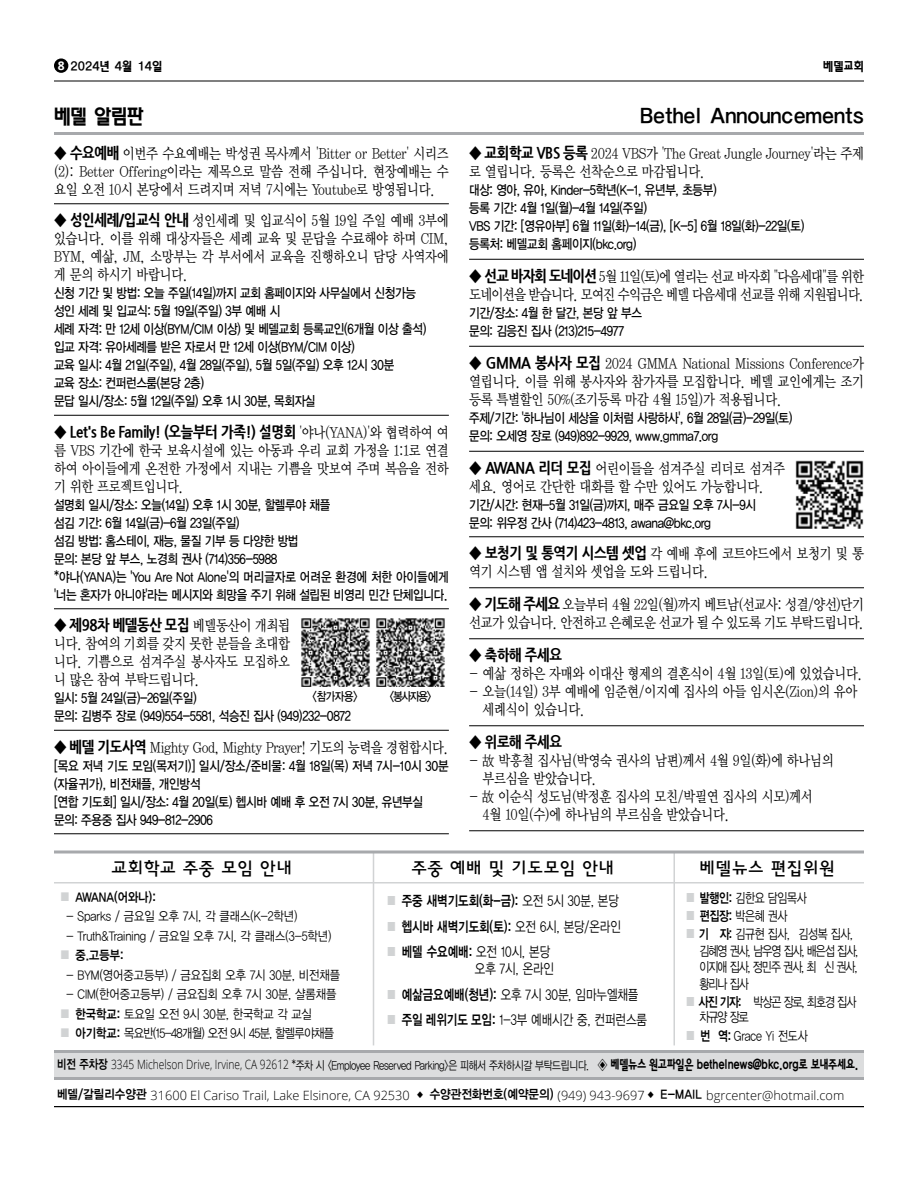
<style>
.page{position:relative;width:918px;height:1188px;background:#fff}
.page>*{position:absolute;margin:0;border:0;box-sizing:border-box;transform-origin:0 0}
.t1{font:21px "Tae Utum";letter-spacing:-.005em;color:#000}
.t2{font:18px "YDIYGO230";color:#000}
.t3{font:800 15.75px "Nanum Gothic";letter-spacing:-.025em;color:#000;scale:.85 1}
.t4{font:15px/18px "YDIY Mj O130";letter-spacing:-.025em;color:#000;scale:.85 1}
.t5{font:15px/18px "YDIY Mj O130";letter-spacing:-.06em;color:#000;scale:.85 1}
.t6{font:14.25px/17.1px "YDIYGO120";color:#000;text-align:right;scale:.8 1}
.t7{font:14.25px "YDIYGO140";color:#000;scale:.8 1}
.t8{font:13.5px/18px "YDIYGO130";letter-spacing:-.025em;color:#000;scale:.85 1}
.t9{font:13.5px/16.5px "YDIYGO120";letter-spacing:-.075em;color:#000;scale:.8 1}
.t10{font:13.5px "YDIYGO250";letter-spacing:-.04em;color:#000;scale:.76 1}
.t11{font:13.5px "YDIYGO120";color:#000;scale:.8 1}
.t12{font:12.9px "YDIYGO120";color:#000;scale:.86 1}
.t13{font:12.9px "YDIYGO120";letter-spacing:-.05em;color:#000;scale:.86 1}
.t14{font:12.9px "YDIYGO140";color:#000;scale:.86 1}
.t15{font:300 12.75px "Open Sans";color:#000}
.t16{font:12.75px "Tae Utum";color:#000}
.t17{font:12px "YDIYGO120";letter-spacing:-.025em;color:#000;scale:.8 1}
.t18{font:12px "YDIYGO130";letter-spacing:-.06em;color:#000;scale:.85 1}
.s1{font-family:"Open Sans";font-weight:700;font-size:12px;color:#fff}
.s2{font-family:"Nanum Gothic";font-weight:800;font-size:15.75px}
.s3{font-family:"YDIY Mj O130";font-weight:400;font-size:15px}
.s4{font-size:14.4px;color:#d1d3d4}
.s5{font-family:"YDIYGO140";font-size:14.4px;color:#d1d3d4}
.s6{font-family:"YDIYGO140"}
.s7{font-size:15px;color:#d1d3d4}
.s8{font-family:"YDIYGO120"}
.s9{font-family:"YDIYGO140";font-size:15px;color:#d1d3d4}
.s10{font-family:"YDIYGO140";font-size:12.75px}
.s11{font-family:"Open Sans";font-weight:300;font-size:12.75px}
.s12{font-family:"YDIYGO230"}
.s13{font-family:"YDIYGO140";font-weight:400}
</style>
<div class="page">
<hr style="left:54px;top:81px;width:810px;height:1px;background:#000">
<div style="left:54px;top:58px;width:14px;height:15px;background:#000;border-radius:50%"></div>
<hr style="left:54px;top:132px;width:810px;height:3px;background:#a7a9ac">
<hr style="left:373px;top:853px;width:1px;height:192px;background:#d1d3d4">
<hr style="left:674px;top:853px;width:1px;height:192px;background:#d1d3d4">
<hr style="left:54px;top:882px;width:810px;height:2px;background:#d1d3d4">
<div style="left:54px;top:1053px;width:810px;height:27px;background:#dcddde"></div>
<hr style="left:54px;top:1077px;width:810px;height:3px;background:#a7a9ac">
<hr style="left:54px;top:1050px;width:810px;height:3px;background:#a7a9ac">
<svg style="left:54px;top:850px;width:810px;height:4px;background:#bcbdc0"></svg>
<hr style="left:54px;top:1106px;width:810px;height:1px;background:#000">
<hr style="left:54px;top:204px;width:395px;height:1px;background:#000">
<hr style="left:54px;top:415px;width:395px;height:1px;background:#000">
<hr style="left:54px;top:609px;width:395px;height:1px;background:#000">
<hr style="left:54px;top:730px;width:395px;height:1px;background:#000">
<hr style="left:54px;top:834px;width:395px;height:1px;background:#000">
<hr style="left:469px;top:259px;width:395px;height:1px;background:#000">
<hr style="left:469px;top:346px;width:395px;height:1px;background:#000">
<hr style="left:469px;top:451px;width:395px;height:1px;background:#000">
<hr style="left:469px;top:537px;width:395px;height:1px;background:#000">
<hr style="left:469px;top:588px;width:395px;height:1px;background:#000">
<hr style="left:469px;top:639px;width:395px;height:1px;background:#000">
<hr style="left:469px;top:726px;width:395px;height:1px;background:#000">
<hr style="left:469px;top:831px;width:395px;height:1px;background:#000">
<img style="left:301px;top:618px;width:144px;height:68px">
<img style="left:795px;top:460px;width:69px;height:69px">
<p class="t16" style="left:58px;top:60px;width:106px"><span class="s1">8</span> 2024년 4월 14일</p>
<p class="t16" style="left:823px;top:60px;width:42px">베델교회</p>
<h1 class="t1" style="left:54px;top:106px;width:91px">베델 알림판</h1>
<h1 class="t1" style="left:640px;top:106px;width:225px">Bethel Announcements</h1>
<p class="t4" style="left:54px;top:145px;width:466px;text-align:justify"><span class="s2">◆ 수요예배</span> 이번주 수요예배는 박성권 목사께서 'Bitter or Better' 시리즈 (2): Better Offering이라는 제목으로 말씀 전해 주십니다. 현장예배는 수 요일 오전 10시 본당에서 드려지며 저녁 7시에는 Youtube로 방영됩니다.</p>
<p class="t4" style="left:54px;top:212px;width:466px;text-align:justify"><span class="s2">◆ 성인세례/입교식 안내</span> 성인세례 및 입교식이 5월 19일 주일 예배 3부에 있습니다. 이를 위해 대상자들은 세례 교육 및 문답을 수료해야 하며 CIM, BYM, 예삶, JM, 소망부는 각 부서에서 교육을 진행하오니 담당 사역자에 게 문의 하시기 바랍니다.</p>
<p class="t8" style="left:54px;top:284px;width:440px">신청 기간 및 방법: 오늘 주일(14일)까지 교회 홈페이지와 사무실에서 신청가능 성인 세례 및 입교식: 5월 19일(주일) 3부 예배 시<br>세례 자격: 만 12세 이상(BYM/CIM 이상) 및 베델교회 등록교인(6개월 이상 출석) 입교 자격: 유아세례를 받은 자로서 만 12세 이상(BYM/CIM 이상)<br>교육 일시: 4월 21일(주일), 4월 28일(주일), 5월 5일(주일) 오후 12시 30분<br>교육 장소: 컨퍼런스룸(본당 2층)<br>문답 일시/장소: 5월 12일(주일) 오후 1시 30분, 목회자실</p>
<p class="t3" style="left:54px;top:423px;width:466px">◆ Let's Be Family! (오늘부터 가족!) 설명회 <span class="s3">'야나(YANA)'와 협력하여 여</span></p>
<p class="t4" style="left:54px;top:442px;width:466px;text-align:justify">름 VBS 기간에 한국 보육시설에 있는 아동과 우리 교회 가정을 1:1로 연결 하여 아이들에게 온전한 가정에서 지내는 기쁨을 맛보여 주며 복음을 전하 기 위한 프로젝트입니다.</p>
<p class="t8" style="left:54px;top:496px;width:466px">설명회 일시/장소: 오늘(14일) 오후 1시 30분, 할렐루야 채플<br>섬김 기간: 6월 14일(금)-6월 23일(주일)<br>섬김 방법: 홈스테이, 재능, 물질 기부 등 다양한 방법<br>문의: 본당 앞 부스, 노경희 권사 (714)356-5988<br>*야나(YANA)는 'You Are Not Alone'의 머리글자로 어려운 환경에 처한 아이들에게 '너는 혼자가 아니야'라는 메시지와 희망을 주기 위해 설립된 비영리 민간 단체입니다.</p>
<p class="t3" style="left:54px;top:617px;width:279px">◆ 제98차 베델동산 모집 <span class="s3">베델동산이 개최됩</span></p>
<p class="t4" style="left:54px;top:635px;width:279px;text-align:justify">니다. 참여의 기회를 갖지 못한 분들을 초대합 니다. 기쁨으로 섬겨주실 봉사자도 모집하오 니 많은 참여 부탁드립니다.</p>
<p class="t8" style="left:54px;top:689px;width:351px">일시: 5월 24일(금)-26일(주일)<br>문의: 김병주 장로 (949)554-5581, 석승진 집사 (949)232-0872</p>
<p class="t4" style="left:54px;top:739px;width:466px"><span class="s2">◆ 베델 기도사역</span> Mighty God, Mighty Prayer! 기도의 능력을 경험합시다.</p>
<p class="t8" style="left:54px;top:757px;width:466px">[목요 저녁 기도 모임(목저기)] 일시/장소/준비물: 4월 18일(목) 저녁 7시-10시 30분 (자율귀가), 비전채플, 개인방석<br>[연합 기도회] 일시/장소: 4월 20일(토) 헵시바 예배 후 오전 7시 30분, 유년부실 문의: 주용중 집사 949-812-2906</p>
<p class="t18" style="left:312px;top:690px;width:55px">&lt;참가자용&gt;</p>
<p class="t18" style="left:390px;top:690px;width:50px">&lt;봉사자용&gt;</p>
<p class="t4" style="left:469px;top:145px;width:466px"><span class="s2">◆ 교회학교 VBS 등록</span> 2024 VBS가 'The Great Jungle Journey'라는 주제 로 열립니다. 등록은 선착순으로 마감됩니다.</p>
<p class="t8" style="left:469px;top:181px;width:396px">대상: 영아, 유아, Kinder-5학년(K-1, 유년부, 초등부)<br>등록 기간: 4월 1일(월)-4월 14일(주일)<br>VBS 기간: [영유아부] 6월 11일(화)-14(금), [K-5] 6월 18일(화)-22일(토) 등록처: 베델교회 홈페이지(bkc.org)</p>
<p class="t5" style="left:469px;top:268px;width:466px"><span class="s2">◆ 선교 바자회 도네이션</span> 5월 11일(토)에 열리는 선교 바자회 "다음세대"를 위한 도네이션을 받습니다. 모여진 수익금은 베델 다음세대 선교를 위해 지원됩니다.</p>
<p class="t8" style="left:469px;top:304px;width:205px">기간/장소: 4월 한 달간, 본당 앞 부스 문의: 김응진 집사 (213)215-4977</p>
<p class="t4" style="left:469px;top:355px;width:466px;text-align:justify"><span class="s2">◆ GMMA 봉사자 모집</span> 2024 GMMA National Missions Conference가 열립니다. 이를 위해 봉사자와 참가자를 모집합니다. 베델 교인에게는 조기 등록 특별할인 50%(조기등록 마감 4월 15일)가 적용됩니다.</p>
<p class="t8" style="left:469px;top:409px;width:382px">주제/기간: '하나님이 세상을 이처럼 사랑하사', 6월 28일(금)-29일(토) 문의: 오세영 장로 (949)892-9929, www.gmma7.org</p>
<p class="t4" style="left:469px;top:460px;width:373px"><span class="s2">◆ AWANA 리더 모집</span> 어린이들을 섬겨주실 리더로 섬겨주 세요. 영어로 간단한 대화를 할 수만 있어도 가능합니다.</p>
<p class="t8" style="left:469px;top:496px;width:339px">기간/시간: 현재-5월 31일(금)까지, 매주 금요일 오후 7시-9시 문의: 위우정 간사 (714)423-4813, awana@bkc.org</p>
<p class="t4" style="left:469px;top:545px;width:466px"><span class="s2">◆ 보청기 및 통역기 시스템 셋업</span> 각 예배 후에 코트야드에서 보청기 및 통 역기 시스템 앱 설치와 셋업을 도와 드립니다.</p>
<p class="t4" style="left:469px;top:596px;width:466px"><span class="s2">◆ 기도해 주세요</span> 오늘부터 4월 22일(월)까지 베트남(선교사: 성결/양선)단기 선교가 있습니다. 안전하고 은혜로운 선교가 될 수 있도록 기도 부탁드립니다.</p>
<p class="t3" style="left:469px;top:647px;width:111px">◆ 축하해 주세요</p>
<p class="t4" style="left:469px;top:665px;width:465px">- 예삶 정하은 자매와 이대산 형제의 결혼식이 4월 13일(토)에 있었습니다.</p>
<p class="t4" style="left:483px;top:683px;width:443px;text-indent:-14px">- 오늘(14일) 3부 예배에 임준현/이지예 집사의 아들 임시온(Zion)의 유아 세례식이 있습니다.</p>
<p class="t3" style="left:469px;top:734px;width:111px">◆ 위로해 주세요</p>
<p class="t4" style="left:483px;top:752px;width:415px;text-indent:-14px">- 故 박흥철 집사님(박영숙 권사의 남편)께서 4월 9일(화)에 하나님의 부르심을 받았습니다.</p>
<p class="t4" style="left:483px;top:788px;width:390px;text-indent:-14px">- 故 이순식 성도님(박정훈 집사의 모친/박필연 집사의 시모)께서<br>4월 10일(수)에 하나님의 부르심을 받았습니다.</p>
<p class="t2" style="left:111px;top:858px;width:182px">교회학교 주중 모임 안내</p>
<p class="t2" style="left:411px;top:858px;width:205px">주중 예배 및 기도모임 안내</p>
<p class="t2" style="left:699px;top:858px;width:137px">베델뉴스 편집위원</p>
<p class="t14" style="left:59px;top:889px;width:114px"><span class="s4">■</span> AWANA(어와나):</p>
<p class="t12" style="left:67px;top:909px;width:270px">- Sparks / 금요일 오후 7시, 각 클래스(K-2학년)</p>
<p class="t12" style="left:67px;top:929px;width:309px">- Truth&amp;Training / 금요일 오후 7시, 각 클래스(3-5학년)</p>
<p class="t14" style="left:59px;top:948px;width:77px"><span class="s4">■</span> 중.고등부:</p>
<p class="t12" style="left:67px;top:968px;width:320px">- BYM(영어중고등부) / 금요집회 오후 7시 30분, 비전채플</p>
<p class="t12" style="left:67px;top:987px;width:315px">- CIM(한어중고등부) / 금요집회 오후 7시 30분, 샬롬채플</p>
<p class="t12" style="left:59px;top:1007px;width:296px"><span class="s5">■</span> <span class="s6">한국학교:</span> 토요일 오전 9시 30분, 한국학교 각 교실</p>
<p class="t13" style="left:59px;top:1026px;width:322px"><span class="s5">■</span> <span class="s6">아기학교:</span> 목요반(15-48개월) 오전 9시 45분, 할렐루야채플</p>
<p class="t7" style="left:386px;top:893px;width:293px"><span class="s7">■</span> 주중 새벽기도회(화-금): <span class="s8">오전 5시 30분, 본당</span></p>
<p class="t7" style="left:386px;top:918px;width:296px"><span class="s7">■</span> 헵시바 새벽기도회(토): <span class="s8">오전 6시, 본당/온라인</span></p>
<p class="t6" style="left:386px;top:944px;width:212px"><span class="s9">■</span> <span class="s6">베델 수요예배:</span> 오전 10시, 본당 오후 7시, 온라인</p>
<p class="t6" style="left:386px;top:986px;width:318px"><span class="s9">■</span> <span class="s6">예삶금요예배(청년):</span> 오후 7시 30분, 임마누엘채플</p>
<p class="t6" style="left:386px;top:1012px;width:328px"><span class="s9">■</span> <span class="s6">주일 레위기도 모임:</span> 1-3부 예배시간 중, 컨퍼런스룸</p>
<p class="t9" style="left:684px;top:890px;width:155px"><span class="s9">■</span> <span class="s6">발행인:</span> 김한요 담임목사</p>
<p class="t9" style="left:684px;top:908px;width:131px"><span class="s9">■</span> <span class="s6">편집장:</span> 박은혜 권사</p>
<p class="t9" style="left:699px;top:926px;width:200px;text-indent:-15px"><span class="s9">■</span> <span class="s6">기 자:</span> 김규현 집사, 김성복 집사, 김혜영 권사, 남우영 집사, 배은섭 집사, 이지애 집사, 정민주 권사, 최 신 권사, 황리나 집사</p>
<p class="t9" style="left:699px;top:994px;width:198px;line-height:15px;text-indent:-15px"><span class="s9">■</span> <span class="s6">사진 기자:</span> 박상곤 장로, 최호경 집사 차규양 장로</p>
<p class="t11" style="left:684px;top:1029px;width:156px"><span class="s9">■</span> <span class="s6">번 역:</span> Grace Yi 전도사</p>
<p class="t17" style="left:57px;top:1059px;width:667px"><span class="s10">비전 주차장</span> <span class="s11">3345 Michelson Drive, Irvine, CA 92612</span> *주차 시 &lt;Employee Reserved Parking&gt;은 피해서 주차하시갈 부탁드립니다.</p>
<p class="t10" style="left:598px;top:1057px;width:345px"><span class="s12">◈</span> 베델뉴스 원고파일은 bethelnews@bkc.org로 보내주세요.</p>
<p class="t15" style="left:57px;top:1086px;width:789px"><span class="s13">베델/갈릴리수양관</span> 31600 El Cariso Trail, Lake Elsinore, CA 92530 <sup>◆</sup> <span class="s13">수양관전화번호(예약문의)</span> (949) 943-9697 <sup>◆</sup> <span class="s13">E-MAIL</span> bgrcenter@hotmail.com</p>
</div>
